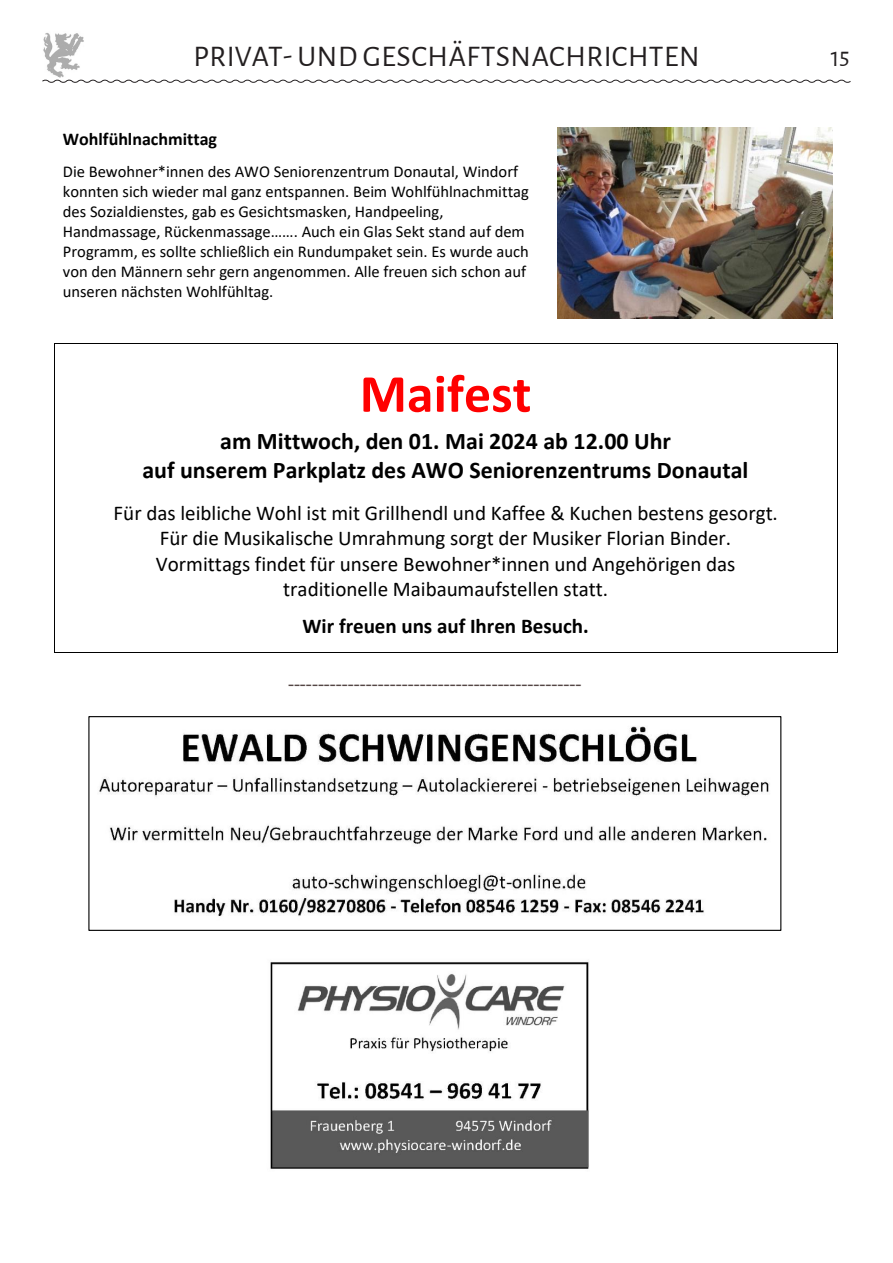
<style>
.page{position:relative;width:893px;height:1263px;background:#fff}
.page>*{position:absolute;margin:0;border:0;box-sizing:border-box;transform-origin:0 0}
.t1{font:700 54px "Calibri";color:#f00}
.t2{font:30px "Alegreya Sans";letter-spacing:.02em;color:#231f20}
.t3{font:700 24px/29.4px "Calibri";color:#000;text-align:center}
.t4{font:24px "Alegreya Sans";color:#231f20}
.t5{font:21px/25.7px "Calibri";color:#000;text-align:center}
.t6{font:700 21px "Calibri";color:#000}
.t7{font:18px "Arial";color:#544645}
.t8{font:700 18px "Calibri";color:#000}
.t9{font:16.5px/20.1px "Calibri";color:#000}
</style>
<div class="page">
<svg style="left:42px;top:79px;width:809px;height:4px"></svg>
<img style="left:43px;top:33px;width:41px;height:45px">
<hr style="left:55px;top:343px;width:782px;height:1px;background:#000">
<svg style="left:54px;top:343px;width:1px;height:17px"></svg>
<svg style="left:837px;top:343px;width:1px;height:17px"></svg>
<hr style="left:54px;top:360px;width:1px;height:66px;background:#000">
<hr style="left:837px;top:360px;width:1px;height:66px;background:#000">
<hr style="left:54px;top:426px;width:1px;height:30px;background:#000">
<hr style="left:837px;top:426px;width:1px;height:30px;background:#000">
<svg style="left:54px;top:456px;width:1px;height:157px"></svg>
<svg style="left:837px;top:456px;width:1px;height:157px"></svg>
<hr style="left:55px;top:652px;width:782px;height:1px;background:#000">
<hr style="left:54px;top:613px;width:1px;height:39px;background:#000">
<hr style="left:837px;top:613px;width:1px;height:39px;background:#000">
<img style="left:99px;top:726px;width:671px;height:190px">
<div style="left:88px;top:716px;width:693px;height:215px;border:1px solid #000"></div>
<img style="left:558px;top:128px;width:274px;height:190px">
<img style="left:270px;top:962px;width:319px;height:207px">
<h2 class="t2" style="left:193px;top:36px;width:508px">PRIVAT- UND GESCHÄFTSNACHRICHTEN</h2>
<h3 class="t4" style="left:831px;top:41px;width:20px">15</h3>
<p class="t8" style="left:63px;top:126px;width:156px">Wohlfühlnachmittag</p>
<p class="t9" style="left:63px;top:161px;width:468px">Die Bewohner*innen des AWO Seniorenzentrum Donautal, Windorf konnten sich wieder mal ganz entspannen. Beim Wohlfühlnachmittag des Sozialdienstes, gab es Gesichtsmasken, Handpeeling, Handmassage, Rückenmassage……. Auch ein Glas Sekt stand auf dem Programm, es sollte schließlich ein Rundumpaket sein. Es wurde auch von den Männern sehr gern angenommen. Alle freuen sich schon auf unseren nächsten Wohlfühltag.</p>
<h1 class="t1" style="left:360px;top:356px;width:173px">Maifest</h1>
<h3 class="t3" style="left:142px;top:426px;width:607px">am Mittwoch, den 01. Mai 2024 ab 12.00 Uhr<br>auf unserem Parkplatz des AWO Seniorenzentrums Donautal</h3>
<p class="t5" style="left:114px;top:499px;width:666px">Für das leibliche Wohl ist mit Grillhendl und Kaffee &amp; Kuchen bestens gesorgt.<br>Für die Musikalische Umrahmung sorgt der Musiker Florian Binder.<br>Vormittags findet für unsere Bewohner*innen und Angehörigen das traditionelle Maibaumaufstellen statt.</p>
<p class="t6" style="left:302px;top:611px;width:288px">Wir freuen uns auf Ihren Besuch.</p>
<p class="t7" style="left:288px;top:672px;width:295px">-------------------------------------------------</p>
</div>
